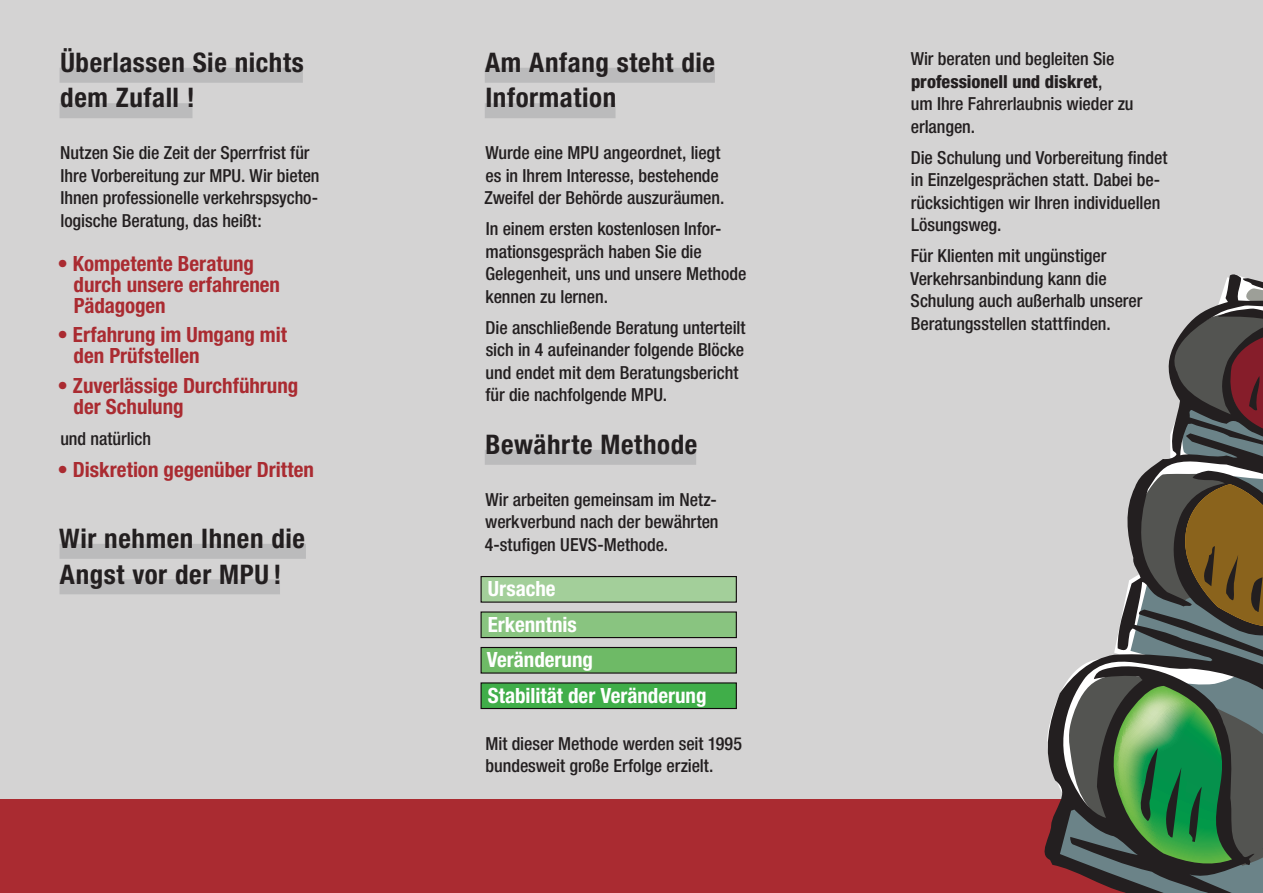
<style>
.page{position:relative;width:1263px;height:893px;background:#d4d3d3}
.page>*{position:absolute;margin:0;border:0;box-sizing:border-box;transform-origin:0 0}
.t1{font:700 condensed 27px/35.5px "Helvetica Neue";letter-spacing:.025em;color:#231f20}
.t2{font:700 condensed 21px/21px "Helvetica Neue";color:#aa2b31}
.t3{font:700 condensed 21px/35.5px "Helvetica Neue";color:#fff}
.t4{font:500 condensed 18px/22.5px "Helvetica Neue";letter-spacing:-.005em;color:#231f20}
.s1{font-weight:800}
</style>
<div class="page">
<div style="left:480px;top:576px;width:257px;height:27px;background:#a3cf9a;border:1px solid #110a0c"></div>
<div style="left:480px;top:682px;width:257px;height:27px;background:#40ae49;border:1px solid #110a0c"></div>
<div style="left:480px;top:647px;width:257px;height:27px;background:#6eba66;border:1px solid #110a0c"></div>
<div style="left:480px;top:611px;width:257px;height:27px;background:#89c480;border:1px solid #110a0c"></div>
<div style="left:0;top:799px;width:1263px;height:94px;background:#aa2b31"></div>
<svg style="left:1044px;top:274px;width:219px;height:619px"></svg>
<svg style="left:1161px;top:278px;width:102px;height:166px"></svg>
<svg style="left:1067px;top:471px;width:196px;height:396px"></svg>
<div style="left:60px;top:68px;width:243px;height:15px;background:#bbbbbc"></div>
<div style="left:60px;top:103px;width:132px;height:15px;background:#bbbbbc"></div>
<div style="left:60px;top:544px;width:246px;height:15px;background:#bbbbbc"></div>
<div style="left:60px;top:579px;width:220px;height:15px;background:#bbbbbc"></div>
<div style="left:485px;top:68px;width:230px;height:15px;background:#bbbbbc"></div>
<div style="left:485px;top:103px;width:130px;height:15px;background:#bbbbbc"></div>
<div style="left:485px;top:450px;width:211px;height:15px;background:#bbbbbc"></div>
<h1 class="t1" style="left:60px;top:44px;width:245px">Überlassen Sie nichts dem Zufall !</h1>
<p class="t4" style="left:60px;top:141px;width:261px">Nutzen Sie die Zeit der Sperrfrist für Ihre Vorbereitung zur MPU. Wir bieten Ihnen professionelle verkehrspsycho&shy;logische Beratung, das heißt:</p>
<p class="t2" style="left:74px;top:252px;width:208px;text-indent:-16px">• Kompetente Beratung durch unsere erfahrenen<br>Pädagogen</p>
<p class="t2" style="left:74px;top:324px;width:215px;text-indent:-16px">• Erfahrung im Umgang mit den Prüfstellen</p>
<p class="t2" style="left:74px;top:374px;width:226px;text-indent:-16px">• Zuverlässige Durchführung der Schulung</p>
<p class="t4" style="left:60px;top:427px;width:92px">und natürlich</p>
<p class="t2" style="left:57px;top:459px;width:258px">• Diskretion gegenüber Dritten</p>
<h1 class="t1" style="left:59px;top:520px;width:247px">Wir nehmen Ihnen die<br>Angst vor der MPU !</h1>
<h1 class="t1" style="left:485px;top:44px;width:231px">Am Anfang steht die<br>Information</h1>
<p class="t4" style="left:484px;top:141px;width:241px">Wurde eine MPU angeordnet, liegt es in Ihrem Interesse, bestehende<br>Zweifel der Behörde auszuräumen.</p>
<p class="t4" style="left:485px;top:217px;width:263px">In einem ersten kostenlosen Infor&shy;mationsgespräch haben Sie die<br>Gelegenheit, uns und unsere Methode kennen zu lernen.</p>
<p class="t4" style="left:485px;top:316px;width:262px">Die anschließende Beratung unterteilt sich in 4 aufeinander folgende Blöcke und endet mit dem Beratungsbericht für die nachfolgende MPU.</p>
<h1 class="t1" style="left:486px;top:426px;width:213px">Bewährte Methode</h1>
<p class="t4" style="left:485px;top:488px;width:235px;text-align:justify">Wir arbeiten gemeinsam im Netz&shy;werkverbund nach der bewährten 4-stufigen UEVS-Methode.</p>
<p class="t3" style="left:487px;top:571px;width:221px">Ursache<br>Erkenntnis<br>Veränderung<br>Stabilität der Veränderung</p>
<p class="t4" style="left:485px;top:732px;width:258px">Mit dieser Methode werden seit 1995 bundesweit große Erfolge erzielt.</p>
<p class="t4" style="left:911px;top:47px;width:224px">Wir beraten und begleiten Sie <span class="s1">professionell und diskret</span>,<br>um Ihre Fahrerlaubnis wieder zu erlangen.</p>
<p class="t4" style="left:911px;top:146px;width:258px">Die Schulung und Vorbereitung findet in Einzelgesprächen statt. Dabei be&shy;rücksichtigen wir Ihren individuellen<br>Lösungsweg.</p>
<p class="t4" style="left:910px;top:244px;width:233px">Für Klienten mit ungünstiger<br>Verkehrsanbindung kann die<br>Schulung auch außerhalb unserer<br>Beratungsstellen stattfinden.</p>
</div>
